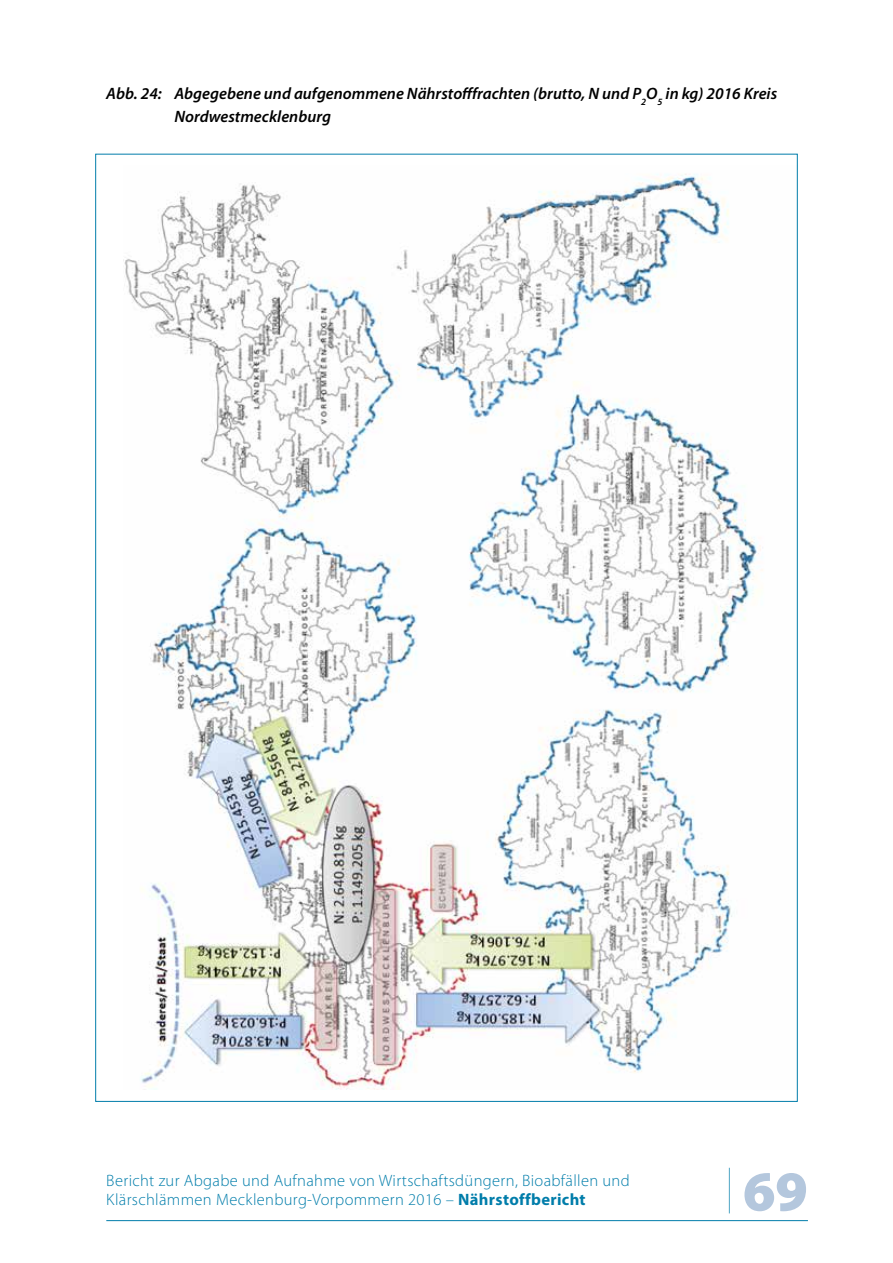
<style>
.page{position:relative;width:893px;height:1263px;background:#fff}
.page>*{position:absolute;margin:0;border:0;box-sizing:border-box;transform-origin:0 0}
.t1{font:900 57px "Myriad Pro";color:#b4c7dd}
.t2{font:300 16.5px/19.5px "Myriad Pro";letter-spacing:.02em;color:#007daa}
.t3{font:italic 600 16.5px/22.5px "Myriad Pro";color:#000}
.s1{font-weight:700}
</style>
<div class="page">
<hr style="left:106px;top:1220px;width:702px;height:1px;background:#007daa">
<img style="left:124px;top:174px;width:639px;height:915px">
<p class="t3" style="left:174px;top:82px;width:604px;text-indent:-68px">Abb. 24: Abgegebene und aufgenommene Nährstofffrachten (brutto, N und P<sub>2</sub>O<sub>5</sub> in kg) 2016 Kreis<br>Nordwestmecklenburg</p>
<p class="t2" style="left:106px;top:1170px;width:525px">Bericht zur Abgabe und Aufnahme von Wirtschaftsdüngern, Bioabfällen und<br>Klärschlämmen Mecklenburg-Vorpommern 2016 – <span class="s1">Nährstoffbericht</span></p>
<h1 class="t1" style="left:728px;top:1153px;width:82px"><sup>|</sup> 69</h1>
</div>
